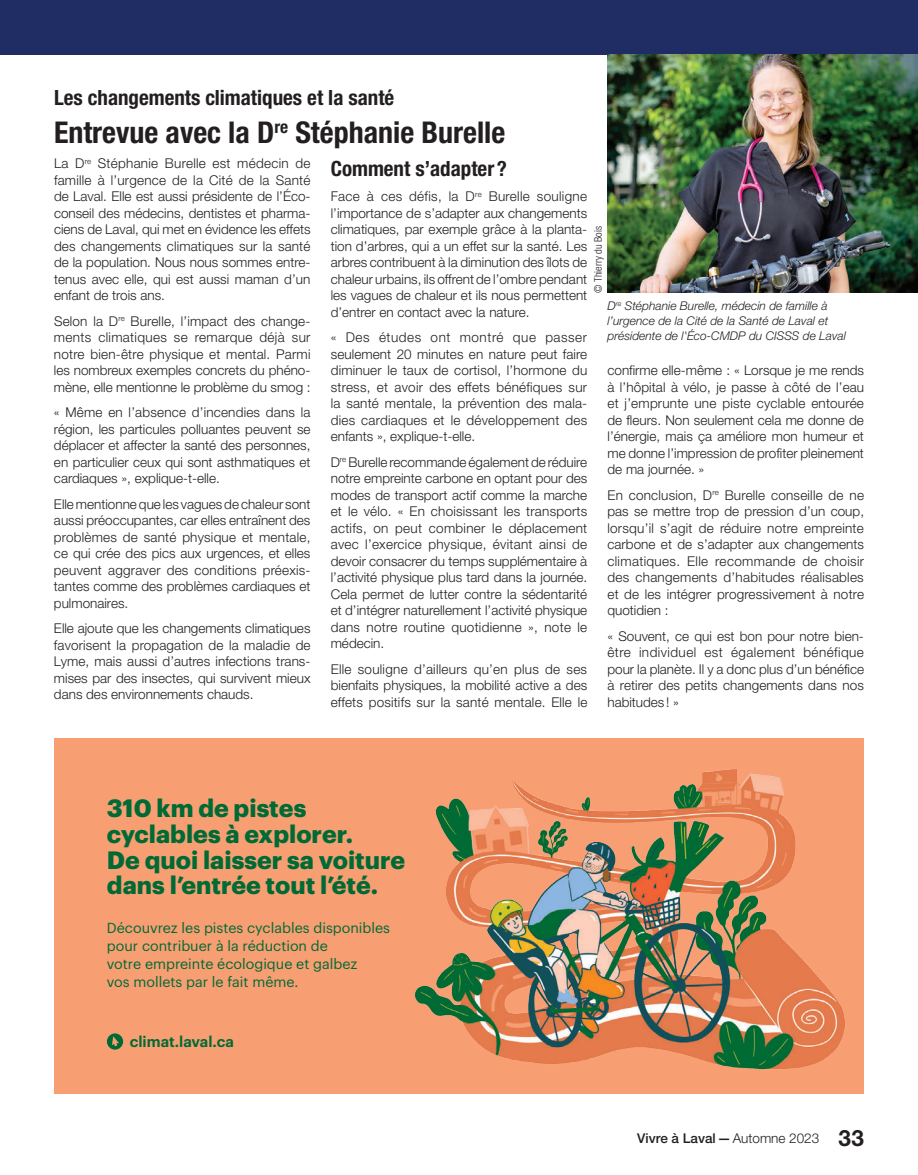
<style>
.page{position:relative;width:918px;height:1175px;background:#fff}
.page>*{position:absolute;margin:0;border:0;box-sizing:border-box;transform-origin:0 0}
.t1{font:700 condensed 30px "Helvetica Neue LT Std";color:#231f20}
.t2{font:700 24.6px/25.7px "Graphik";color:#006a35}
.t3{font:700 condensed 21px "Helvetica Neue LT Std";color:#231f20}
.t4{font:600 15px "Graphik";color:#006a35}
.t5{font:14.25px/18px "Graphik";color:#006a35}
.t6{font:300 13.5px/16.5px "Helvetica Neue LT Std";color:#231f20;text-align:justify}
.t7{font:500 13.5px "Helvetica Neue LT Std";color:#231f20}
.t8{font:italic 300 12px/15px "Helvetica Neue LT Std";color:#231f20}
.t9{font:300 condensed 10.5px "Helvetica Neue LT Std";color:#231f20}
.s1{font-weight:300}
.s2{font-weight:700;font-size:22.5px}
</style>
<div class="page">
<div style="left:0;top:0;width:918px;height:54px;background:#202c64"></div>
<div style="left:54px;top:738px;width:810px;height:356px;background:#f79e73"></div>
<img style="left:416px;top:769px;width:430px;height:301px">
<svg style="left:107px;top:1033px;width:16px;height:16px"></svg>
<img style="left:608px;top:54px;width:310px;height:238px">
<h3 class="t3" style="left:54px;top:85px;width:342px">Les changements climatiques et la santé</h3>
<h1 class="t1" style="left:54px;top:114px;width:453px">Entrevue avec la D<sup>re</sup> Stéphanie Burelle</h1>
<p class="t6" style="left:54px;top:155px;width:258px">La D<sup>re</sup> Stéphanie Burelle est médecin de famille à l’urgence de la Cité de la Santé de Laval. Elle est aussi présidente de l’Éco&shy;conseil des médecins, dentistes et pharma&shy;ciens de Laval, qui met en évidence les effets des changements climatiques sur la santé de la population. Nous nous sommes entre&shy;tenus avec elle, qui est aussi maman d’un enfant de trois ans.</p>
<p class="t6" style="left:54px;top:312px;width:258px">Selon la D<sup>re</sup> Burelle, l’impact des change&shy;ments climatiques se remarque déjà sur notre bien-être physique et mental. Parmi les nombreux exemples concrets du phéno&shy;mène, elle mentionne le problème du smog :</p>
<p class="t6" style="left:54px;top:404px;width:258px">« Même en l’absence d’incendies dans la région, les particules polluantes peuvent se déplacer et affecter la santé des personnes, en particulier ceux qui sont asthmatiques et cardiaques », explique-t-elle.</p>
<p class="t6" style="left:54px;top:495px;width:258px">Elle mentionne que les vagues de chaleur sont aussi préoccupantes, car elles entraînent des problèmes de santé physique et mentale, ce qui crée des pics aux urgences, et elles peuvent aggraver des conditions préexis&shy;tantes comme des problèmes cardiaques et pulmonaires.</p>
<p class="t6" style="left:54px;top:620px;width:258px">Elle ajoute que les changements climatiques favorisent la propagation de la maladie de Lyme, mais aussi d’autres infections trans&shy;mises par des insectes, qui survivent mieux dans des environnements chauds.</p>
<h3 class="t3" style="left:331px;top:155px;width:178px">Comment s’adapter ?</h3>
<p class="t6" style="left:331px;top:188px;width:258px">Face à ces défis, la D<sup>re</sup> Burelle souligne l’importance de s’adapter aux changements climatiques, par exemple grâce à la planta&shy;tion d’arbres, qui a un effet sur la santé. Les arbres contribuent à la diminution des îlots de chaleur urbains, ils offrent de l’ombre pendant les vagues de chaleur et ils nous permettent d’entrer en contact avec la nature.</p>
<p class="t6" style="left:331px;top:329px;width:258px">« Des études ont montré que passer seulement 20 minutes en nature peut faire diminuer le taux de cortisol, l’hormone du stress, et avoir des effets bénéfiques sur la santé mentale, la prévention des mala&shy;dies cardiaques et le développement des enfants », explique-t-elle.</p>
<p class="t6" style="left:331px;top:453px;width:258px">D<sup>re</sup> Burelle recommande également de réduire notre empreinte carbone en optant pour des modes de transport actif comme la marche et le vélo. « En choisissant les transports actifs, on peut combiner le déplacement avec l’exercice physique, évitant ainsi de devoir consacrer du temps supplémentaire à l’activité physique plus tard dans la journée.<br>Cela permet de lutter contre la sédentarité et d’intégrer naturellement l’activité physique dans notre routine quotidienne », note le médecin.</p>
<p class="t6" style="left:331px;top:660px;width:258px">Elle souligne d’ailleurs qu’en plus de ses bienfaits physiques, la mobilité active a des effets positifs sur la santé mentale. Elle le</p>
<p class="t9" style="left:592px;top:292px;width:68px;rotate:-90deg">© Thierry du Bois</p>
<p class="t8" style="left:607px;top:298px;width:240px">D<sup>re</sup> Stéphanie Burelle, médecin de famille à l’urgence de la Cité de la Santé de Laval et présidente de l'Éco-CMDP du CISSS de Laval</p>
<p class="t6" style="left:608px;top:362px;width:258px">confirme elle-même : « Lorsque je me rends à l’hôpital à vélo, je passe à côté de l’eau et j’emprunte une piste cyclable entourée de fleurs. Non seulement cela me donne de l’énergie, mais ça améliore mon humeur et me donne l’impression de profiter pleinement de ma journée. »</p>
<p class="t6" style="left:607px;top:486px;width:258px">En conclusion, D<sup>re</sup> Burelle conseille de ne pas se mettre trop de pression d’un coup, lorsqu’il s’agit de réduire notre empreinte carbone et de s’adapter aux changements climatiques. Elle recommande de choisir des changements d’habitudes réalisables et de les intégrer progressivement à notre quotidien :</p>
<p class="t6" style="left:607px;top:627px;width:258px">« Souvent, ce qui est bon pour notre bien&shy;être individuel est également bénéfique pour la planète. Il y a donc plus d’un bénéfice à retirer des petits changements dans nos habitudes ! »</p>
<h2 class="t2" style="left:107px;top:793px;width:300px">310 km de pistes cyclables à explorer.<br>De quoi laisser sa voiture dans l’entrée tout l’été.</h2>
<p class="t5" style="left:107px;top:917px;width:285px">Découvrez les pistes cyclables disponibles pour contribuer à la réduction de<br>votre empreinte écologique et galbez<br>vos mollets par le fait même.</p>
<p class="t4" style="left:130px;top:1029px;width:106px">climat.laval.ca</p>
<p class="t7" style="left:637px;top:1129px;width:228px">Vivre à Laval—<span class="s1">Automne 2023</span> <span class="s2">33</span></p>
</div>
